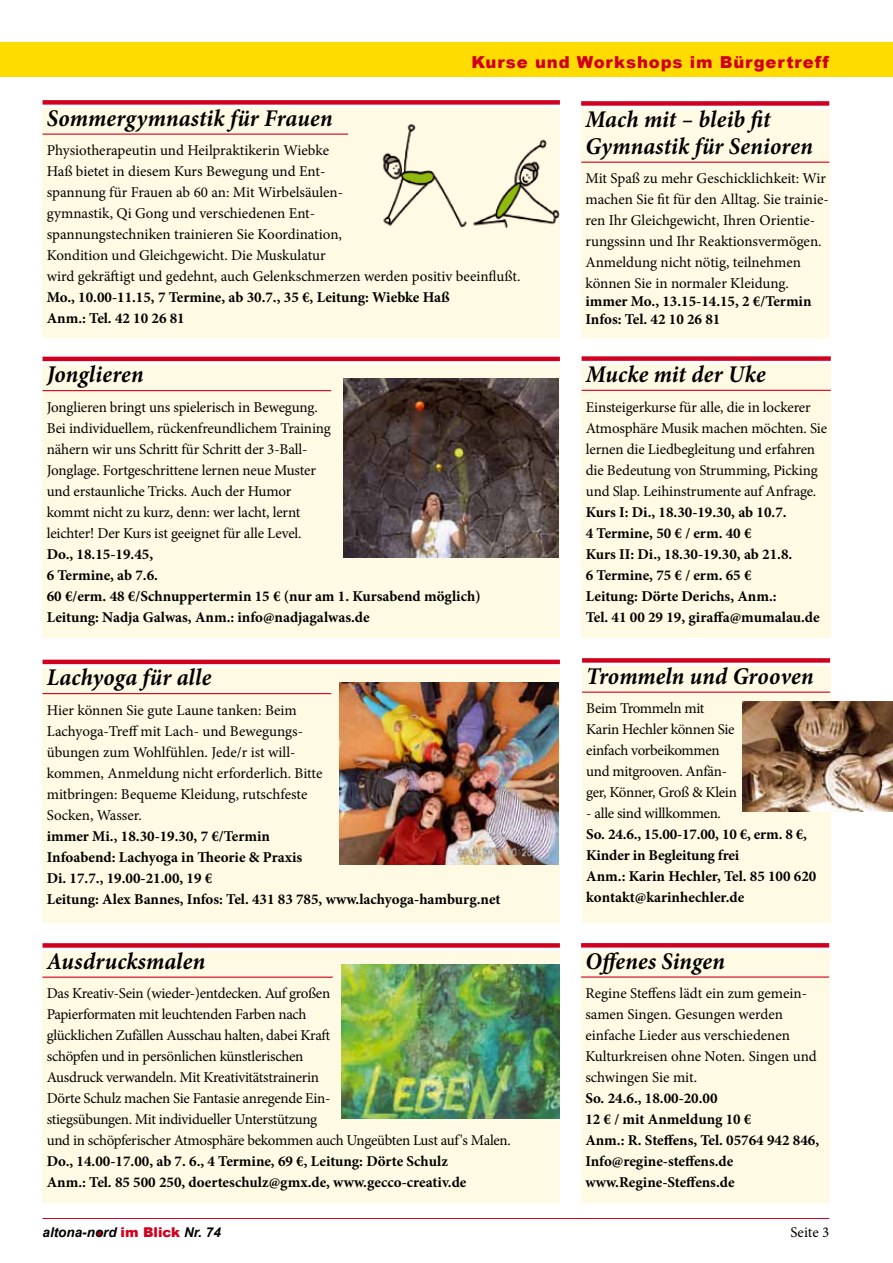
<style>
.page{position:relative;width:893px;height:1263px;background:#fff}
.page>*{position:absolute;margin:0;border:0;box-sizing:border-box;transform-origin:0 0}
.t1{font:italic 700 24px/27px "Minion Pro";letter-spacing:.005em;color:#000;scale:.95 1}
.t2{font:900 16.5px "Arial";letter-spacing:.05em;color:#d1001f}
.t3{font:15px/21px "Minion Pro";letter-spacing:-.01em;color:#000}
.t4{font:700 15px/21px "Minion Pro";color:#000}
.t5{font:15px/21px "Minion Pro";letter-spacing:-.03em;color:#000}
.t6{font:italic 700 13.5px "Arial";color:#000}
.s1{font-weight:900;font-style:normal;color:#d1001f}
</style>
<div class="page">
<svg style="left:97px;top:1230px;width:5px;height:6px"></svg>
<hr style="left:43px;top:1218px;width:786px;height:1px;background:#d1001f">
<div style="left:0;top:43px;width:893px;height:34px;background:#ffdc00"></div>
<div style="left:582px;top:666px;width:248px;height:257px;background:#fffae3"></div>
<div style="left:582px;top:658px;width:248px;height:5px;background:#d1001f"></div>
<hr style="left:582px;top:691px;width:248px;height:2px;background:#d1001f">
<img style="left:742px;top:701px;width:151px;height:111px">
<div style="left:43px;top:365px;width:517px;height:273px;background:#fffae3"></div>
<hr style="left:43px;top:357px;width:517px;height:4px;background:#d1001f">
<hr style="left:43px;top:390px;width:288px;height:1px;background:#d1001f">
<img style="left:344px;top:378px;width:215px;height:180px">
<div style="left:43px;top:668px;width:517px;height:255px;background:#fffae3"></div>
<hr style="left:43px;top:660px;width:517px;height:4px;background:#d1001f">
<hr style="left:43px;top:693px;width:288px;height:1px;background:#d1001f">
<img style="left:340px;top:682px;width:219px;height:182px">
<div style="left:581px;top:951px;width:248px;height:252px;background:#fffae3"></div>
<svg style="left:581px;top:943px;width:248px;height:4px"></svg>
<hr style="left:581px;top:976px;width:248px;height:1px;background:#d1001f">
<div style="left:582px;top:365px;width:249px;height:273px;background:#fffae3"></div>
<div style="left:582px;top:356px;width:249px;height:5px;background:#d1001f"></div>
<hr style="left:582px;top:390px;width:249px;height:1px;background:#d1001f">
<div style="left:43px;top:951px;width:517px;height:252px;background:#fffae3"></div>
<div style="left:43px;top:943px;width:517px;height:5px;background:#d1001f"></div>
<hr style="left:43px;top:976px;width:290px;height:2px;background:#d1001f">
<div style="left:43px;top:108px;width:517px;height:230px;background:#fffae3"></div>
<div style="left:43px;top:100px;width:517px;height:5px;background:#d1001f"></div>
<hr style="left:43px;top:134px;width:305px;height:1px;background:#d1001f">
<div style="left:581px;top:109px;width:248px;height:229px;background:#fffae3"></div>
<div style="left:581px;top:101px;width:248px;height:5px;background:#d1001f"></div>
<hr style="left:581px;top:162px;width:248px;height:1px;background:#d1001f">
<img style="left:382px;top:124px;width:178px;height:104px">
<img style="left:341px;top:965px;width:219px;height:154px">
<p class="t2" style="left:471px;top:50px;width:359px">Kurse und Workshops im Bürgertreff</p>
<h1 class="t1" style="left:47px;top:104px;width:302px">Sommergymnastik für Frauen</h1>
<p class="t3" style="left:47px;top:140px;width:475px">Physiotherapeutin und Heilpraktikerin Wiebke<br>Haß bietet in diesem Kurs Bewegung und Ent-<br>spannung für Frauen ab 60 an: Mit Wirbelsäulen-<br>gymnastik, Qi Gong und verschiedenen Ent-<br>spannungstechniken trainieren Sie Koordination,<br>Kondition und Gleichgewicht. Die Muskulatur<br>wird gekräftigt und gedehnt, auch Gelenkschmerzen werden positiv beeinflußt.</p>
<p class="t4" style="left:47px;top:287px;width:404px">Mo., 10.00-11.15, 7 Termine, ab 30.7., 35 €, Leitung: Wiebke Haß<br>Anm.: Tel. 42 10 26 81</p>
<h1 class="t1" style="left:47px;top:361px;width:104px">Jonglieren</h1>
<p class="t3" style="left:47px;top:397px;width:286px">Jonglieren bringt uns spielerisch in Bewegung.<br>Bei individuellem, rückenfreundlichem Training nähern wir uns Schritt für Schritt der 3-Ball-Jonglage. Fortgeschrittene lernen neue Muster und erstaunliche Tricks. Auch der Humor kommt nicht zu kurz, denn: wer lacht, lernt leichter! Der Kurs ist geeignet für alle Level.</p>
<p class="t4" style="left:47px;top:543px;width:435px">Do., 18.15-19.45,<br>6 Termine, ab 7.6.<br>60 €/erm. 48 €/Schnuppertermin 15 € (nur am 1. Kursabend möglich)<br>Leitung: Nadja Galwas, Anm.: info@nadjagalwas.de</p>
<h1 class="t1" style="left:47px;top:664px;width:175px">Lachyoga für alle</h1>
<p class="t3" style="left:47px;top:700px;width:277px">Hier können Sie gute Laune tanken: Beim Lachyoga-Treff mit Lach- und Bewegungs&shy;übungen zum Wohlfühlen. Jede/r ist will&shy;kommen, Anmeldung nicht erforderlich. Bitte mitbringen: Bequeme Kleidung, rutschfeste Socken, Wasser.</p>
<p class="t4" style="left:47px;top:825px;width:455px">immer Mi., 18.30-19.30, 7 €/Termin<br>Infoabend: Lachyoga in Theorie &amp; Praxis<br>Di. 17.7., 19.00-21.00, 19 €<br>Leitung: Alex Bannes, Infos: Tel. 431 83 785, www.lachyoga-hamburg.net</p>
<h1 class="t1" style="left:47px;top:947px;width:168px">Ausdrucksmalen</h1>
<p class="t3" style="left:47px;top:983px;width:466px">Das Kreativ-Sein (wieder-)entdecken. Auf großen<br>Papierformaten mit leuchtenden Farben nach<br>glücklichen Zufällen Ausschau halten, dabei Kraft<br>schöpfen und in persönlichen künstlerischen<br>Ausdruck verwandeln. Mit Kreativitätstrainerin<br>Dörte Schulz machen Sie Fantasie anregende Ein-<br>stiegsübungen. Mit individueller Unterstützung<br>und in schöpferischer Atmosphäre bekommen auch Ungeübten Lust auf's Malen.</p>
<p class="t4" style="left:47px;top:1151px;width:421px">Do., 14.00-17.00, ab 7. 6., 4 Termine, 69 €, Leitung: Dörte Schulz<br>Anm.: Tel. 85 500 250, doerteschulz@gmx.de, www.gecco-creativ.de</p>
<h1 class="t1" style="left:585px;top:105px;width:241px">Mach mit – bleib fit<br>Gymnastik für Senioren</h1>
<p class="t3" style="left:585px;top:168px;width:245px">Mit Spaß zu mehr Geschicklichkeit: Wir machen Sie fit für den Alltag. Sie trainie&shy;ren Ihr Gleichgewicht, Ihren Orientie&shy;rungssinn und Ihr Reaktionsvermögen.<br>Anmeldung nicht nötig, teilnehmen können Sie in normaler Kleidung.</p>
<p class="t4" style="left:585px;top:292px;width:228px;line-height:18px">immer Mo., 13.15-14.15, 2 €/Termin<br>Infos: Tel. 42 10 26 81</p>
<h1 class="t1" style="left:586px;top:360px;width:191px">Mucke mit der Uke</h1>
<p class="t3" style="left:586px;top:396px;width:243px">Einsteigerkurse für alle, die in lockerer Atmosphäre Musik machen möchten. Sie lernen die Liedbegleitung und erfahren die Bedeutung von Strumming, Picking und Slap. Leihinstrumente auf Anfrage.</p>
<p class="t4" style="left:586px;top:501px;width:235px">Kurs I: Di., 18.30-19.30, ab 10.7.<br>4 Termine, 50 € / erm. 40 €<br>Kurs II: Di., 18.30-19.30, ab 21.8.<br>6 Termine, 75 € / erm. 65 €<br>Leitung: Dörte Derichs, Anm.:<br>Tel. 41 00 29 19, giraffa@mumalau.de</p>
<h1 class="t1" style="left:586px;top:662px;width:241px">Trommeln und Grooven</h1>
<p class="t5" style="left:586px;top:698px;width:152px">Beim Trommeln mit<br>Karin Hechler können Sie einfach vorbeikommen und mitgrooven. Anfän&shy;ger, Könner, Groß &amp; Klein</p>
<p class="t3" style="left:586px;top:803px;width:136px">- alle sind willkommen.</p>
<p class="t4" style="left:586px;top:824px;width:232px">So. 24.6., 15.00-17.00, 10 €, erm. 8 €,<br>Kinder in Begleitung frei<br>Anm.: Karin Hechler, Tel. 85 100 620 kontakt@karinhechler.de</p>
<h1 class="t1" style="left:585px;top:947px;width:148px">Offenes Singen</h1>
<p class="t3" style="left:585px;top:983px;width:233px">Regine Steffens lädt ein zum gemein&shy;samen Singen. Gesungen werden einfache Lieder aus verschiedenen<br>Kulturkreisen ohne Noten. Singen und schwingen Sie mit.</p>
<p class="t4" style="left:585px;top:1088px;width:235px">So. 24.6., 18.00-20.00<br>12 € / mit Anmeldung 10 €<br>Anm.: R. Steffens, Tel. 05764 942 846,<br>Info@regine-steffens.de www.Regine-Steffens.de</p>
<p class="t6" style="left:43px;top:1223px;width:180px">altona-nord <span class="s1">im Blick</span> Nr. 74</p>
<p class="t3" style="left:790px;top:1222px;width:40px">Seite 3</p>
</div>
